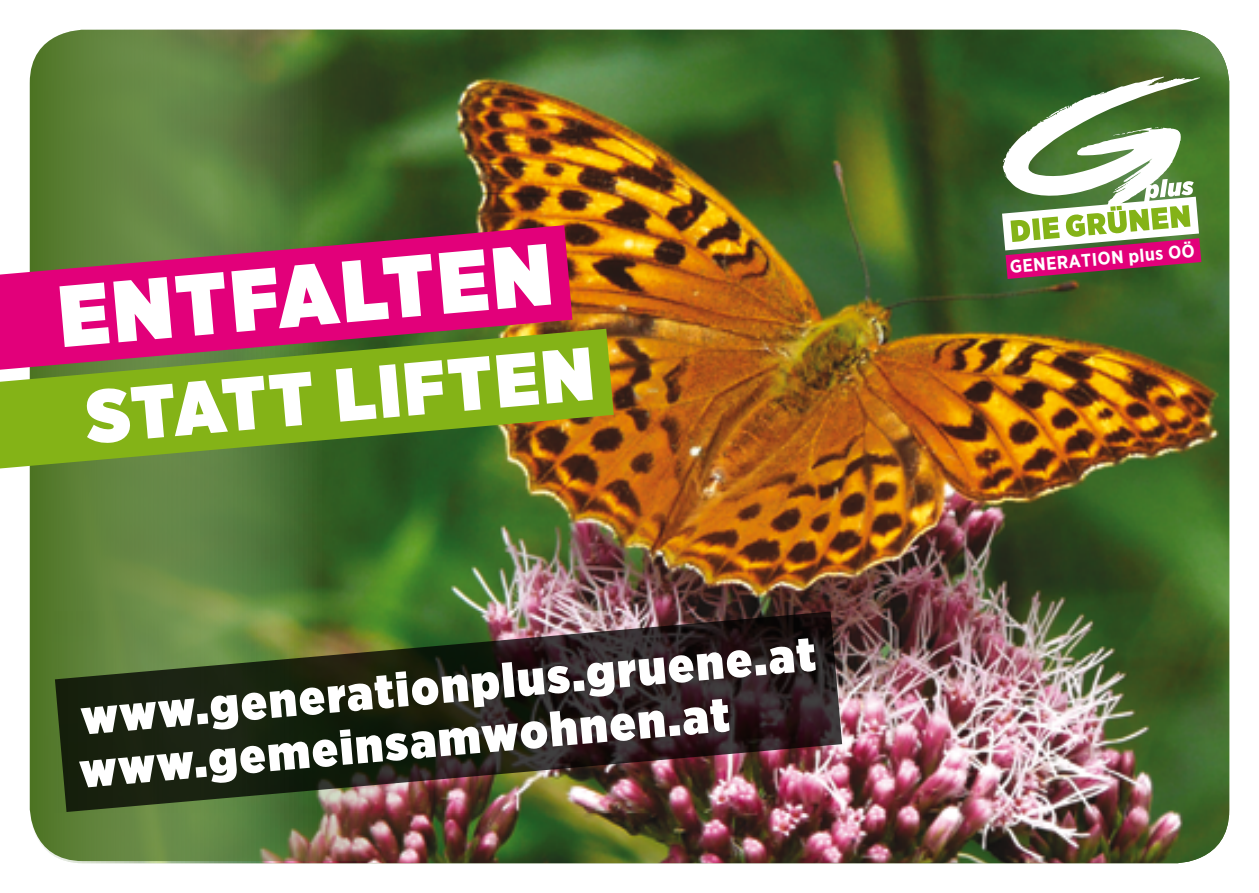
<style>
.page{position:relative;width:1259px;height:893px;background:#fff}
.page>*{position:absolute;margin:0;border:0;box-sizing:border-box;transform-origin:0 0}
.t1{font:900 87px "Gotham Narrow";color:#fff}
.t2{font:900 75px "Gotham Narrow";color:#fff}
.t3{font:900 48px/52.8px "Gotham Narrow";color:#fff}
.t4{font:700 18.3px "Gotham Narrow";color:#fff}
</style>
<div class="page">
<img style="left:30px;top:30px;width:1199px;height:833px">
<svg style="left:30px;top:30px;width:404px;height:831px;background:#557636"></svg>
<img style="left:55px;top:611px;width:787px;height:201px">
<svg style="left:0;top:329px;width:614px;height:139px;background:#7a9d1c"></svg>
<svg style="left:0;top:225px;width:572px;height:145px;background:#ba3262"></svg>
<svg style="left:1001px;top:77px;width:200px;height:202px"></svg>
<h1 class="t1" style="left:54px;top:258px;width:495px;rotate:-5deg">Entfalten</h1>
<h2 class="t2" style="left:82px;top:367px;width:510px;rotate:-5deg">Statt liften</h2>
<p class="t3" style="left:73px;top:691px;width:753px;rotate:-5deg">www.generationplus.gruene.at www.gemeinsamwohnen.at</p>
<p class="t4" style="left:1009px;top:255px;width:187px;rotate:-5deg">GENERATION plus OÖ</p>
</div>
